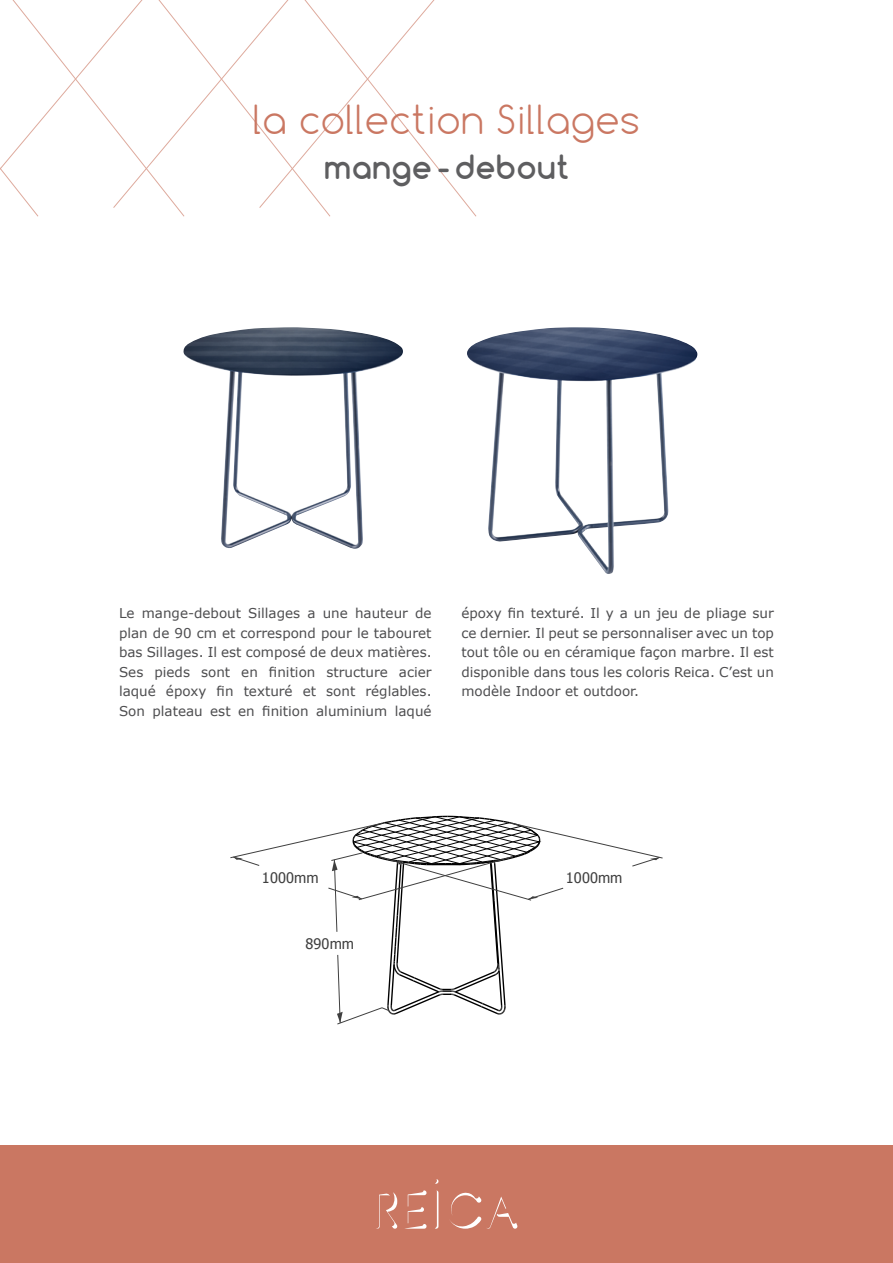
<style>
.page{position:relative;width:893px;height:1263px;background:#fff}
.page>*{position:absolute;margin:0;border:0;box-sizing:border-box;transform-origin:0 0}
.t1{font:300 37.8px "Comfortaa";letter-spacing:.025em;color:#ca7762}
.t2{font:700 31.5px "Comfortaa";letter-spacing:.025em;color:#5e5e60}
.t3{font:14.55px "Tahoma";letter-spacing:.01em;color:#3f3f3f}
.t4{font:13.5px/19.5px "Verdana";color:#4d4d4f;text-align:justify}
</style>
<div class="page">
<svg style="left:230px;top:816px;width:433px;height:209px"></svg>
<svg style="left:185px;top:32px;width:74px;height:95px"></svg>
<svg style="left:259px;top:0;width:211px;height:208px"></svg>
<svg style="left:0;top:0;width:185px;height:217px"></svg>
<div style="left:0;top:1145px;width:893px;height:118px;background:#ca7762"></div>
<svg style="left:376px;top:1192px;width:21px;height:37px"></svg>
<svg style="left:405px;top:1190px;width:21px;height:39px"></svg>
<svg style="left:435px;top:1190px;width:3px;height:39px"></svg>
<svg style="left:450px;top:1192px;width:67px;height:37px"></svg>
<img style="left:183px;top:327px;width:220px;height:222px">
<img style="left:467px;top:327px;width:231px;height:247px">
<h1 class="t1" style="left:253px;top:95px;width:388px">la collection Sillages</h1>
<h2 class="t2" style="left:324px;top:147px;width:246px">mange - debout</h2>
<p class="t4" style="left:119px;top:604px;width:314px">Le mange-debout Sillages a une hauteur de plan de 90 cm et correspond pour le tabouret bas Sillages. Il est composé de deux matières.<br>Ses pieds sont en finition structure acier laqué époxy fin texturé et sont réglables.<br>Son plateau est en finition aluminium laqué</p>
<p class="t4" style="left:461px;top:604px;width:314px">époxy fin texturé. Il y a un jeu de pliage sur ce dernier. Il peut se personnaliser avec un top tout tôle ou en céramique façon marbre. Il est disponible dans tous les coloris Reica. C’est un modèle Indoor et outdoor.</p>
<p class="t3" style="left:262px;top:867px;width:58px">1000mm</p>
<p class="t3" style="left:566px;top:868px;width:58px">1000mm</p>
<p class="t3" style="left:305px;top:934px;width:50px">890mm</p>
</div>
